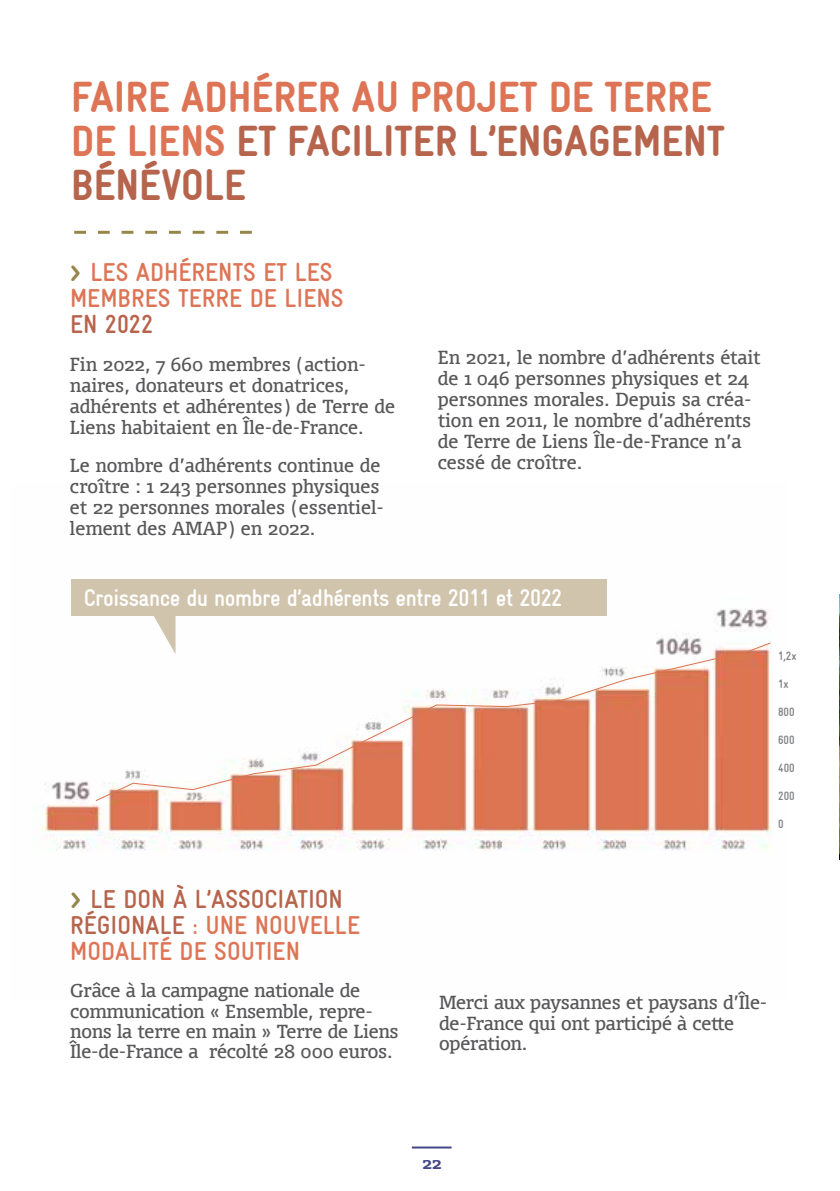
<style>
.page{position:relative;width:840px;height:1191px;background:#fff}
.page>*{position:absolute;margin:0;border:0;box-sizing:border-box;transform-origin:0 0}
.t1{font:900 condensed 44px/44px "Gravur";color:#dd7455}
.t2{font:700 condensed 26px/26px "Gravur";color:#dd7455}
.t3{font:700 condensed 26px "Gravur";color:#b6644c}
.t4{font:700 condensed 24px "Gravur";letter-spacing:-.02em;color:#fff}
.t5{font:18px/21px "Olsen";letter-spacing:-.01em;color:#58585a}
.t6{font:700 16px "Olsen";color:#424785}
.t7{font:700 condensed 12px "Gravur";color:#808183}
.s1{color:#b6644c}
.s2{font-size:32px;color:#958649}
</style>
<div class="page">
<img style="left:41px;top:579px;width:731px;height:272px">
<img style="left:96px;top:642px;width:674px;height:159px">
<hr style="left:411px;top:1146px;width:40px;height:2px;background:#424785">
<svg style="left:74px;top:231px;width:178px;height:3px"></svg>
<svg style="left:154px;top:616px;width:21px;height:38px"></svg>
<div style="left:71px;top:579px;width:535px;height:37px;background:#d0c4ac"></div>
<img style="left:839px;top:595px;width:1px;height:264px">
<h1 class="t1" style="left:71px;top:74px;width:655px">FAIRE ADHÉRER AU PROJET DE TERRE<br>DE LIENS <span class="s1">ET FACILITER L’ENGAGEMENT<br>BÉNÉVOLE</span></h1>
<h2 class="t2" style="left:70px;top:259px;width:275px"><span class="s2">&gt;</span> LES ADHÉRENTS ET LES<br>MEMBRES TERRE DE LIENS</h2>
<h2 class="t3" style="left:70px;top:310px;width:84px">EN 2022</h2>
<p class="t5" style="left:70px;top:354px;width:326px">Fin 2022, 7 660 membres (action&shy;naires, donateurs et donatrices, adhérents et adhérentes) de Terre de Liens habitaient en Île-de-France.</p>
<p class="t5" style="left:70px;top:455px;width:315px">Le nombre d’adhérents continue de croître : 1 243 personnes physiques et 22 personnes morales (essentiel&shy;lement des AMAP) en 2022.</p>
<p class="t5" style="left:437px;top:346px;width:324px">En 2021, le nombre d’adhérents était de 1 046 personnes physiques et 24 personnes morales. Depuis sa créa&shy;tion en 2011, le nombre d’adhérents de Terre de Liens Île-de-France n’a cessé de croître.</p>
<h3 class="t4" style="left:84px;top:584px;width:479px">Croissance du nombre d’adhérents entre 2011 et 2022</h3>
<p class="t7" style="left:777px;top:649px;width:20px">1,2x</p>
<p class="t7" style="left:777px;top:677px;width:12px">1x</p>
<p class="t7" style="left:777px;top:705px;width:18px">800</p>
<p class="t7" style="left:777px;top:733px;width:18px">600</p>
<p class="t7" style="left:777px;top:761px;width:18px">400</p>
<p class="t7" style="left:777px;top:789px;width:18px">200</p>
<p class="t7" style="left:777px;top:817px;width:7px">0</p>
<h2 class="t2" style="left:70px;top:886px;width:291px"><span class="s2">&gt;</span> <span class="s1">LE DON À L’ASSOCIATION<br>RÉGIONALE</span> : UNE NOUVELLE<br>MODALITÉ DE SOUTIEN</h2>
<p class="t5" style="left:70px;top:980px;width:330px;line-height:20.4px">Grâce à la campagne nationale de communication « Ensemble, repre&shy;nons la terre en main » Terre de Liens Île-de-France a récolté 28 000 euros.</p>
<p class="t5" style="left:439px;top:992px;width:329px;line-height:20.4px">Merci aux paysannes et paysans d’Île&shy;de-France qui ont participé à cette opération.</p>
<p class="t6" style="left:422px;top:1152px;width:21px">22</p>
</div>
